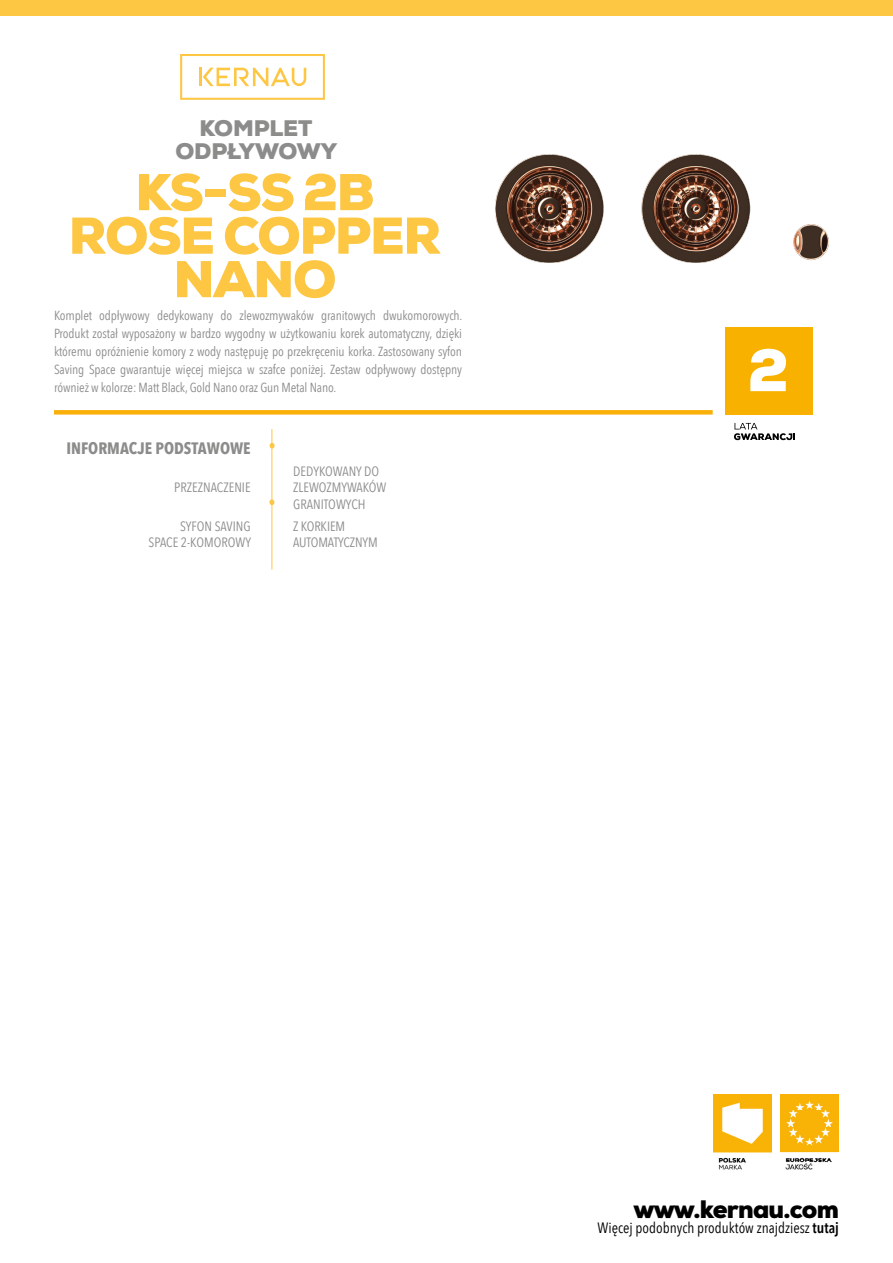
<style>
.page{position:relative;width:893px;height:1263px;background:#fff}
.page>*{position:absolute;margin:0;border:0;box-sizing:border-box;transform-origin:0 0}
.t1{font:900 51.6px/43.5px "Nexa";letter-spacing:-.025em;color:#fdc643;text-align:center}
.t2{font:900 25.2px "Nexa";letter-spacing:-.03em;color:#000}
.t3{font:900 22.5px/22.5px "Nexa";letter-spacing:-.005em;color:#8c8c8b;text-align:center}
.t4{font:700 16.5px "Avenir Next Condensed";color:#8c8c8b}
.t5{font:15px "Avenir Next Condensed";color:#000}
.t6{font:13.5px/16.2px "Avenir Next Condensed";color:#8c8c8b}
.t7{font:13.2px/18px "Avenir Next Condensed";letter-spacing:-.01em;color:#8c8c8b;text-align:justify}
.s1{font-weight:600}
</style>
<div class="page">
<svg style="left:734px;top:423px;width:61px;height:17px"></svg>
<div style="left:725px;top:327px;width:88px;height:88px;background:#f9b100"></div>
<svg style="left:750px;top:349px;width:36px;height:42px"></svg>
<div style="left:0;top:0;width:893px;height:16px;background:#fdc643"></div>
<hr style="left:272px;top:429px;width:1px;height:141px;background:#fdc643">
<svg style="left:269px;top:499px;width:5px;height:6px"></svg>
<svg style="left:270px;top:443px;width:5px;height:5px"></svg>
<div style="left:54px;top:410px;width:659px;height:5px;background:#f9b009"></div>
<img style="left:495px;top:154px;width:333px;height:108px">
<svg style="left:180px;top:54px;width:145px;height:46px"></svg>
<img style="left:781px;top:1094px;width:58px;height:76px">
<img style="left:713px;top:1094px;width:59px;height:76px">
<h3 class="t3" style="left:175px;top:117px;width:163px">KOMPLET<br>ODPŁYWOWY</h3>
<h1 class="t1" style="left:69px;top:171px;width:374px">KS-SS 2B<br>ROSE COPPER<br>NANO</h1>
<p class="t7" style="left:54px;top:306px;width:410px">Komplet odpływowy dedykowany do zlewozmywaków granitowych dwukomorowych.<br>Produkt został wyposażony w bardzo wygodny w użytkowaniu korek automatyczny, dzięki któremu opróżnienie komory z wody następuję po przekręceniu korka. Zastosowany syfon Saving Space gwarantuje więcej miejsca w szafce poniżej. Zestaw odpływowy dostępny również w kolorze: Matt Black, Gold Nano oraz Gun Metal Nano.</p>
<p class="t4" style="left:66px;top:438px;width:186px">INFORMACJE PODSTAWOWE</p>
<p class="t6" style="left:174px;top:479px;width:78px">PRZEZNACZENIE</p>
<p class="t6" style="left:293px;top:463px;width:95px">DEDYKOWANY DO<br>ZLEWOZMYWAKÓW<br>GRANITOWYCH</p>
<p class="t6" style="left:149px;top:517px;width:104px;text-align:right">SYFON SAVING<br>SPACE 2-KOMOROWY</p>
<p class="t6" style="left:293px;top:517px;width:86px">Z KORKIEM<br>AUTOMATYCZNYM</p>
<h2 class="t2" style="left:633px;top:1193px;width:207px">www.kernau.com</h2>
<p class="t5" style="left:598px;top:1215px;width:243px">Więcej podobnych produktów znajdziesz <span class="s1">tutaj</span></p>
</div>
